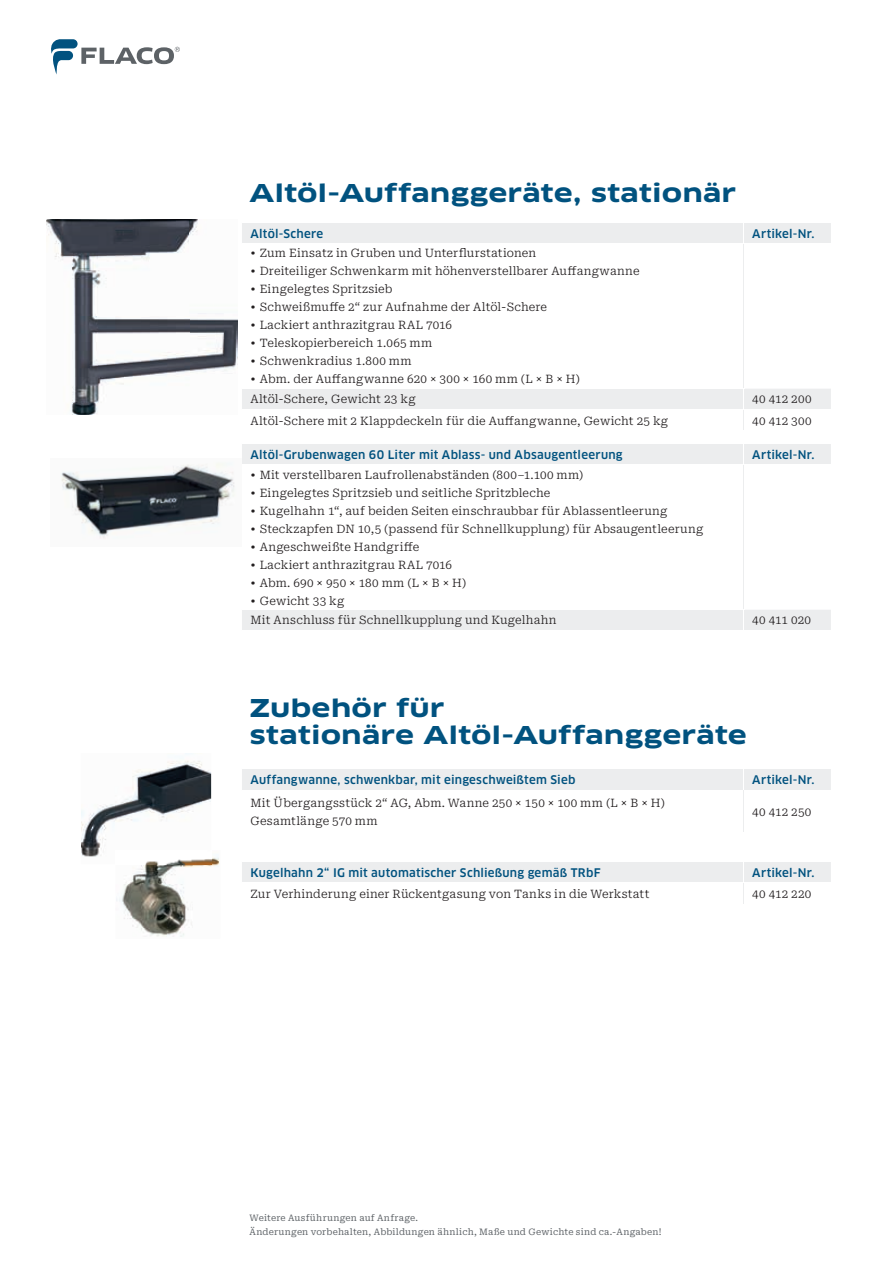
<style>
.page{position:relative;width:893px;height:1263px;background:#fff}
.page>*{position:absolute;margin:0;border:0;box-sizing:border-box;transform-origin:0 0}
.t1{font:700 24px/27px "Clan OT Extd";color:#01527f}
.t2{font:300 11.7px/20px "Roboto Serif";letter-spacing:.015em;color:#231f20}
.t3{font:500 11.7px "Clan OT";letter-spacing:.02em;color:#01527f}
.t4{font:9px/13.5px "Roboto Serif";letter-spacing:.02em;color:#5d6266}
</style>
<div class="page">
<svg style="left:51px;top:39px;width:129px;height:36px"></svg>
<div style="left:242px;top:223px;width:589px;height:20px;background:#ecedee"></div>
<svg style="left:242px;top:389px;width:589px;height:41px"></svg>
<svg style="left:743px;top:223px;width:1px;height:20px"></svg>
<hr style="left:242px;top:409px;width:502px;height:1px;background:#fff">
<hr style="left:744px;top:409px;width:87px;height:1px;background:#fff">
<hr style="left:743px;top:244px;width:1px;height:144px;background:#ecedee">
<div style="left:242px;top:444px;width:589px;height:186px;background:#ecedee"></div>
<svg style="left:242px;top:465px;width:589px;height:144px"></svg>
<svg style="left:743px;top:610px;width:1px;height:20px"></svg>
<svg style="left:743px;top:444px;width:1px;height:20px"></svg>
<hr style="left:242px;top:464px;width:502px;height:1px;background:#fff">
<hr style="left:744px;top:464px;width:87px;height:1px;background:#fff">
<hr style="left:242px;top:609px;width:502px;height:1px;background:#fff">
<hr style="left:743px;top:465px;width:1px;height:144px;background:#ecedee">
<img style="left:47px;top:219px;width:190px;height:195px">
<img style="left:61px;top:463px;width:174px;height:76px">
<div style="left:242px;top:769px;width:589px;height:21px;background:#ecedee"></div>
<hr style="left:743px;top:790px;width:1px;height:42px;background:#ecedee">
<svg style="left:242px;top:862px;width:589px;height:42px"></svg>
<img style="left:81px;top:753px;width:130px;height:104px">
<img style="left:116px;top:857px;width:104px;height:80px">
<img style="left:115px;top:850px;width:96px;height:14px">
<h1 class="t1" style="left:250px;top:180px;width:488px">Altöl-Auffanggeräte, stationär</h1>
<p class="t3" style="left:250px;top:227px;width:74px">Altöl-Schere</p>
<p class="t3" style="left:752px;top:227px;width:64px">Artikel-Nr.</p>
<p class="t2" style="left:250px;top:243px;width:287px">• Zum Einsatz in Gruben und Unterflurstationen</p>
<p class="t2" style="left:250px;top:261px;width:391px">• Dreiteiliger Schwenkarm mit höhenverstellbarer Auffangwanne</p>
<p class="t2" style="left:250px;top:278px;width:144px">• Eingelegtes Spritzsieb</p>
<p class="t2" style="left:250px;top:296px;width:298px">• Schweißmuffe 2“ zur Aufnahme der Altöl-Schere</p>
<p class="t2" style="left:250px;top:314px;width:203px">• Lackiert anthrazitgrau RAL 7016</p>
<p class="t2" style="left:250px;top:332px;width:183px">• Teleskopierbereich 1.065 mm</p>
<p class="t2" style="left:250px;top:350px;width:163px">• Schwenkradius 1.800 mm</p>
<p class="t2" style="left:250px;top:368px;width:331px">• Abm. der Auffangwanne 620 × 300 × 160 mm (L × B × H)<br>Altöl-Schere, Gewicht 23 kg</p>
<p class="t2" style="left:752px;top:388px;width:61px">40 412 200</p>
<p class="t2" style="left:250px;top:410px;width:419px">Altöl-Schere mit 2 Klappdeckeln für die Auffangwanne, Gewicht 25 kg</p>
<p class="t2" style="left:752px;top:410px;width:61px">40 412 300</p>
<p class="t3" style="left:250px;top:448px;width:374px">Altöl-Grubenwagen 60 Liter mit Ablass- und Absaugentleerung</p>
<p class="t3" style="left:752px;top:448px;width:64px">Artikel-Nr.</p>
<p class="t2" style="left:250px;top:464px;width:334px">• Mit verstellbaren Laufrollenabständen (800–1.100 mm)</p>
<p class="t2" style="left:250px;top:482px;width:301px">• Eingelegtes Spritzsieb und seitliche Spritzbleche</p>
<p class="t2" style="left:250px;top:500px;width:418px">• Kugelhahn 1“, auf beiden Seiten einschraubbar für Ablassentleerung</p>
<p class="t2" style="left:250px;top:518px;width:454px">• Steckzapfen DN 10,5 (passend für Schnellkupplung) für Absaugentleerung</p>
<p class="t2" style="left:250px;top:536px;width:170px">• Angeschweißte Handgriffe</p>
<p class="t2" style="left:250px;top:554px;width:203px">• Lackiert anthrazitgrau RAL 7016</p>
<p class="t2" style="left:250px;top:572px;width:217px">• Abm. 690 × 950 × 180 mm (L × B × H)</p>
<p class="t2" style="left:250px;top:590px;width:308px">• Gewicht 33 kg<br>Mit Anschluss für Schnellkupplung und Kugelhahn</p>
<p class="t2" style="left:752px;top:609px;width:60px">40 411 020</p>
<h1 class="t1" style="left:250px;top:695px;width:499px">Zubehör für<br>stationäre Altöl-Auffanggeräte</h1>
<p class="t3" style="left:250px;top:773px;width:326px">Auffangwanne, schwenkbar, mit eingeschweißtem Sieb</p>
<p class="t3" style="left:752px;top:773px;width:64px">Artikel-Nr.</p>
<p class="t2" style="left:250px;top:793px;width:416px;line-height:18px">Mit Übergangsstück 2“ AG, Abm. Wanne 250 × 150 × 100 mm (L × B × H)<br>Gesamtlänge 570 mm</p>
<p class="t2" style="left:752px;top:801px;width:61px">40 412 250</p>
<p class="t3" style="left:250px;top:865px;width:352px">Kugelhahn 2“ IG mit automatischer Schließung gemäß TRbF</p>
<p class="t3" style="left:752px;top:865px;width:64px">Artikel-Nr.</p>
<p class="t2" style="left:250px;top:883px;width:401px">Zur Verhinderung einer Rückentgasung von Tanks in die Werkstatt</p>
<p class="t2" style="left:752px;top:883px;width:61px">40 412 220</p>
<p class="t4" style="left:249px;top:1210px;width:414px">Weitere Ausführungen auf Anfrage.<br>Änderungen vorbehalten, Abbildungen ähnlich, Maße und Gewichte sind ca.-Angaben!</p>
</div>
